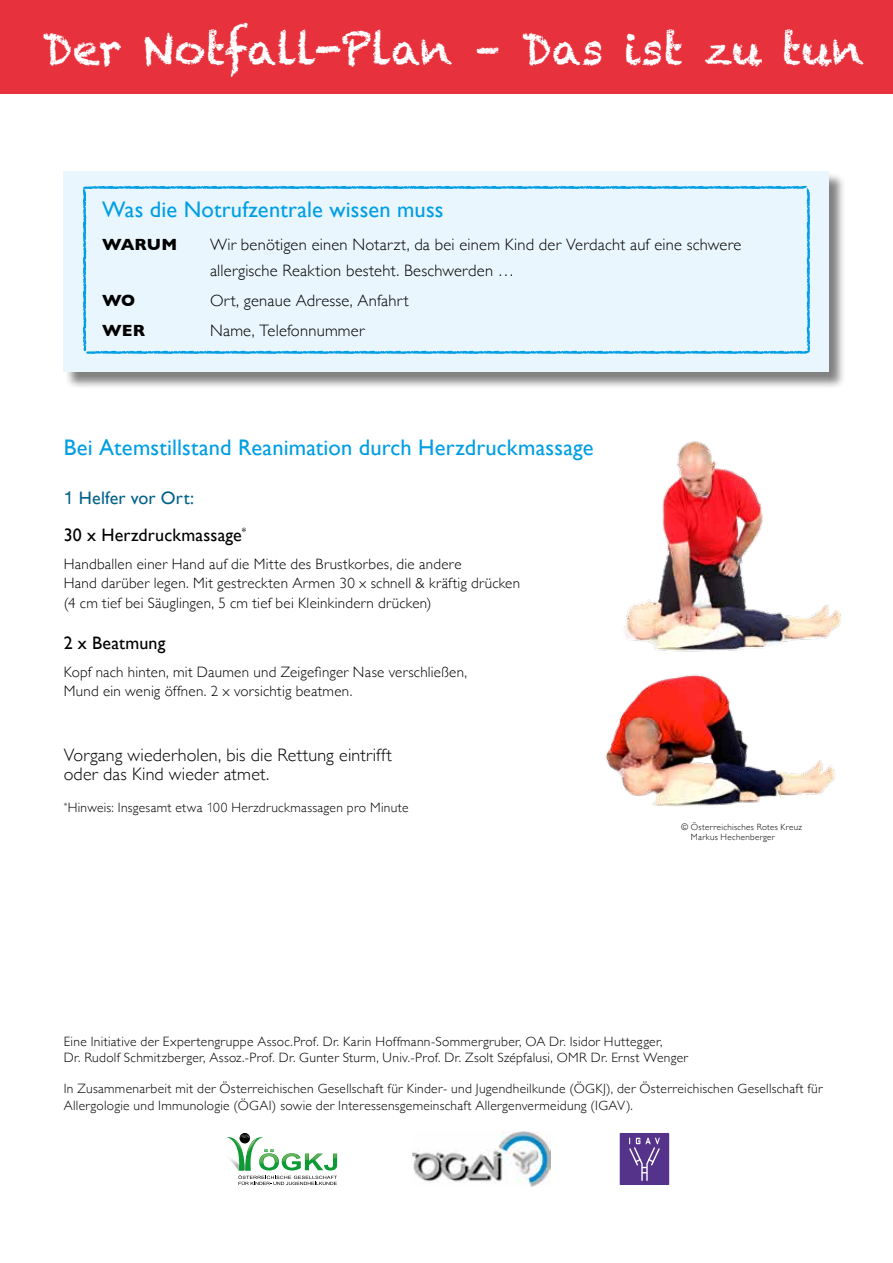
<style>
.page{position:relative;width:893px;height:1263px;background:#fff}
.page>*{position:absolute;margin:0;border:0;box-sizing:border-box;transform-origin:0 0}
.Head_01{font:43.5px "Chalkduster";letter-spacing:-.005em;color:#fff}
.Head_01-2{font:22.5px "Gill Sans";letter-spacing:.005em;color:#009ee3}
.t1{font:300 18px/19.5px "Gill Sans";letter-spacing:.01em;color:#000}
.t2{font:18px "Gill Sans";letter-spacing:.01em;color:#000}
.t3{font:18px "Gill Sans";letter-spacing:.01em;color:#00618a}
._00_Lauftext{font:300 16.5px/25.7px "Gill Sans";letter-spacing:.015em;color:#000}
._00_Lauftext-2{font:700 16.5px "Gill Sans";letter-spacing:.005em;color:#000}
.t4{font:300 15px/19.5px "Gill Sans";letter-spacing:.015em;color:#000}
._00_Lauftext-3{font:300 13.5px/16.5px "Gill Sans";letter-spacing:.02em;color:#000}
._00_Lauftext-4{font:300 9px/10.5px "Gill Sans";letter-spacing:.035em;color:#000}
.s1{font-family:"Helvetica Neue LT Std"}
.s2{font-family:"Helvetica Neue LT Std";font-weight:100}
</style>
<div class="page">
<img style="left:623px;top:441px;width:219px;height:210px">
<img style="left:605px;top:651px;width:231px;height:156px">
<div style="left:64px;top:172px;width:782px;height:217px;background:#000;opacity:.5"></div>
<div style="left:64px;top:171px;width:765px;height:201px;background:#eaf6fe"></div>
<svg style="left:83px;top:186px;width:727px;height:168px"></svg>
<div style="left:0;top:0;width:893px;height:94px;background:#e7323e"></div>
<svg style="left:226px;top:1133px;width:111px;height:52px"></svg>
<img style="left:413px;top:1131px;width:138px;height:55px">
<div style="left:620px;top:1133px;width:49px;height:52px;background:#55338b"></div>
<svg style="left:629px;top:1138px;width:31px;height:43px"></svg>
<p class="Head_01" style="left:43px;top:23px;width:823px">Der Notfall-Plan – Das ist zu tun</p>
<p class="Head_01-2" style="left:102px;top:196px;width:343px">Was die Notrufzentrale wissen muss</p>
<p class="_00_Lauftext-2" style="left:102px;top:231px;width:77px">WARUM</p>
<p class="_00_Lauftext" style="left:210px;top:231px;width:533px">Wir benötigen einen Notarzt, da bei einem Kind der Verdacht auf eine schwere allergische Reaktion besteht. Beschwerden …</p>
<p class="_00_Lauftext-2" style="left:102px;top:287px;width:35px">WO</p>
<p class="_00_Lauftext" style="left:210px;top:287px;width:200px">Ort, genaue Adresse, Anfahrt</p>
<p class="_00_Lauftext-2" style="left:102px;top:317px;width:44px">WER</p>
<p class="_00_Lauftext" style="left:210px;top:317px;width:156px">Name, Telefonnummer</p>
<p class="Head_01-2" style="left:64px;top:434px;width:531px">Bei Atemstillstand Reanimation durch Herzdruckmassage</p>
<p class="t3" style="left:64px;top:488px;width:132px"><span class="s1">1</span> Helfer vor Ort:</p>
<p class="t2" style="left:64px;top:524px;width:184px">30 x Herzdruckmassage<sup>*</sup></p>
<p class="t4" style="left:64px;top:553px;width:458px">Handballen einer Hand auf die Mitte des Brustkorbes, die andere<br>Hand darüber legen. Mit gestreckten Armen 30 x schnell &amp; kräftig drücken (4 cm tief bei Säuglingen, 5 cm tief bei Kleinkindern drücken)</p>
<p class="t2" style="left:64px;top:632px;width:103px">2 x Beatmung</p>
<p class="t4" style="left:64px;top:661px;width:405px">Kopf nach hinten, mit Daumen und Zeigefinger Nase verschließen,<br>Mund ein wenig öffnen. 2 x vorsichtig beatmen.</p>
<p class="t1" style="left:64px;top:744px;width:330px">Vorgang wiederholen, bis die Rettung eintrifft oder das Kind wieder atmet.</p>
<p class="_00_Lauftext-3" style="left:64px;top:799px;width:346px"><sup>*</sup>Hinweis: Insgesamt etwa <span class="s2">1</span>00 Herzdruckmassagen pro Minute</p>
<p class="_00_Lauftext-4" style="left:691px;top:821px;width:113px;text-indent:-10px">© Österreichisches Rotes Kreuz<br>Markus Hechenberger</p>
<p class="_00_Lauftext-3" style="left:64px;top:1033px;width:626px">Eine Initiative der Expertengruppe Assoc.Prof. Dr. Karin Hoffmann-Sommergruber, OA Dr. Isidor Huttegger,<br>Dr. Rudolf Schmitzberger, Assoz.-Prof. Dr. Gunter Sturm, Univ.-Prof. Dr. Zsolt Szépfalusi, OMR Dr. Ernst Wenger</p>
<p class="_00_Lauftext-3" style="left:64px;top:1080px;width:760px">In Zusammenarbeit mit der Österreichischen Gesellschaft für Kinder- und Jugendheilkunde (ÖGKJ), der Österreichischen Gesellschaft für<br>Allergologie und Immunologie (ÖGAI) sowie der Interessensgemeinschaft Allergenvermeidung (IGAV).</p>
</div>
